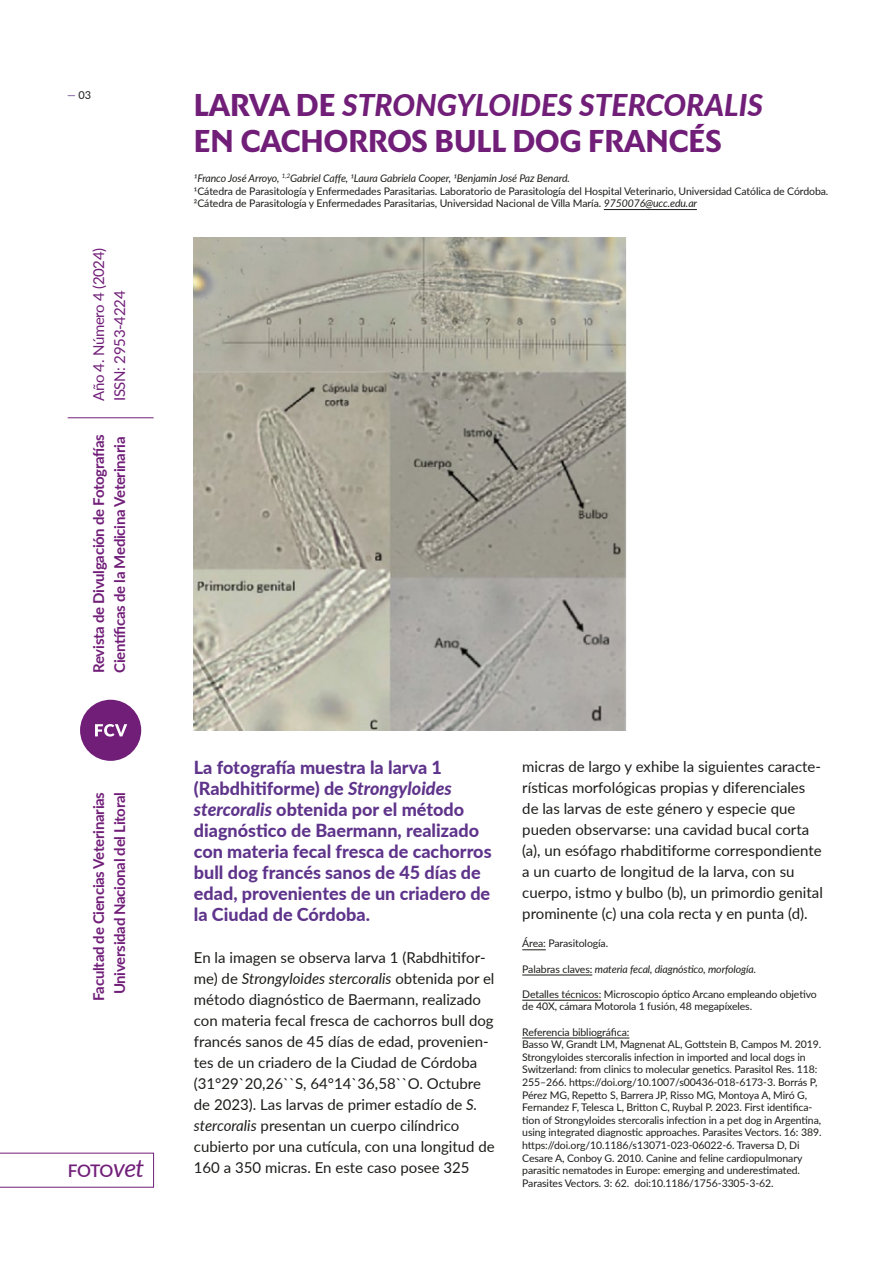
<style>
.page{position:relative;width:893px;height:1263px;background:#fff}
.page>*{position:absolute;margin:0;border:0;box-sizing:border-box;transform-origin:0 0}
.t1{font:italic 800 30px "Lato";color:#711e79}
.t2{font:900 30px "Lux Sans";color:#711e79}
.t3{font:800 18px/21px "Lato";color:#5f348b}
.t4{font:600 17.4px "Lato";color:#711e79}
.t5{font:15px/21px "Lato";color:#1d1d1b}
.t6{font:700 15px/21px "Lato";letter-spacing:-.02em;color:#711e79}
.t7{font:15px/21px "Lato";letter-spacing:-.02em;color:#711e79}
.t8{font:10.95px "Lato";color:#1d1d1b}
.t9{font:10.5px/12.6px "Lato";letter-spacing:-.01em;color:#1d1d1b}
.t10{font:italic 10.5px "Lato";letter-spacing:-.01em;color:#1d1d1b}
.s1{color:#5f348b}
.s2{font-weight:400;font-style:italic;font-size:24.75px}
.s3{font-family:"Lux Sans";font-weight:900;font-style:normal}
.s4{font-style:italic}
.s5{font-style:normal}
</style>
<div class="page">
<svg style="left:522px;top:949px;width:24px;height:1px"></svg>
<hr style="left:522px;top:975px;width:70px;height:1px;background:#1d1d1b">
<hr style="left:522px;top:1000px;width:79px;height:1px;background:#1d1d1b">
<hr style="left:522px;top:1038px;width:107px;height:1px;background:#1d1d1b">
<hr style="left:604px;top:209px;width:93px;height:1px;background:#1d1d1b">
<svg style="left:0;top:1153px;width:154px;height:34px"></svg>
<div style="left:80px;top:700px;width:61px;height:61px;background:#711e79;border-radius:50%"></div>
<svg style="left:95px;top:724px;width:32px;height:12px"></svg>
<hr style="left:68px;top:417px;width:86px;height:1px;background:#711e79">
<img style="left:194px;top:237px;width:433px;height:493px">
<p class="t8" style="left:67px;top:88px;width:26px"><span class="s1">—</span> 03</p>
<h3 class="t7" style="left:88px;top:401px;width:155px;rotate:-90deg">Año 4. Número 4 (2024)<br>ISSN: 2953-4224</h3>
<h3 class="t6" style="left:87px;top:673px;width:240px;rotate:-90deg">Revista de Divulgación de Fotografías<br>Científicas de la Medicina Veterinaria</h3>
<h3 class="t6" style="left:87px;top:1001px;width:210px;text-align:center;rotate:-90deg">Facultad de Ciencias Veterinarias<br>Universidad Nacional del Litoral</h3>
<h3 class="t4" style="left:68px;top:1158px;width:78px">FOTO<span class="s2">vet</span></h3>
<h1 class="t1" style="left:194px;top:83px;width:570px"><span class="s3">LARVA DE</span> STRONGYLOIDES STERCORALIS</h1>
<h1 class="t2" style="left:194px;top:124px;width:529px">EN CACHORROS BULL DOG FRANCÉS</h1>
<p class="t9" style="left:194px;top:171px;width:636px"><span class="s4">1Franco José Arroyo,</span> <sup>1,2</sup><span class="s4">Gabriel Caffe, 1Laura Gabriela Cooper, 1Benjamin José Paz Benard.<br></span>1Cátedra de Parasitología y Enfermedades Parasitarias. Laboratorio de Parasitología del Hospital Veterinario, Universidad Católica de Córdoba.<br>2Cátedra de Parasitología y Enfermedades Parasitarias, Universidad Nacional de Villa María. <span class="s4">9750076@ucc.edu.ar</span></p>
<p class="t3" style="left:194px;top:756px;width:299px">La fotografía muestra la larva 1 (Rabdhitiforme) de <span class="s4">Strongyloides stercoralis</span> obtenida por el método diagnóstico de Baermann, realizado con materia fecal fresca de cachorros bull dog francés sanos de 45 días de edad, provenientes de un criadero de la Ciudad de Córdoba.</p>
<p class="t5" style="left:194px;top:947px;width:302px">En la imagen se observa larva 1 (Rabdhitifor&shy;me) de <span class="s4">Strongyloides stercoralis</span> obtenida por el método diagnóstico de Baermann, realizado con materia fecal fresca de cachorros bull dog francés sanos de 45 días de edad, provenien&shy;tes de un criadero de la Ciudad de Córdoba (31°29`20,26``S, 64°14`36,58``O. Octubre de 2023). Las larvas de primer estadío de <span class="s4">S. stercoralis</span> presentan un cuerpo cilíndrico cubierto por una cutícula, con una longitud de 160 a 350 micras. En este caso posee 325</p>
<p class="t5" style="left:522px;top:755px;width:302px">micras de largo y exhibe la siguientes caracte&shy;rísticas morfológicas propias y diferenciales de las larvas de este género y especie que pueden observarse: una cavidad bucal corta (a), un esófago rhabditiforme correspondiente a un cuarto de longitud de la larva, con su cuerpo, istmo y bulbo (b), un primordio genital prominente (c) una cola recta y en punta (d).</p>
<p class="t9" style="left:522px;top:937px;width:87px">Área: Parasitología.</p>
<p class="t10" style="left:522px;top:961px;width:235px"><span class="s5">Palabras claves:</span> materia fecal, diagnóstico, morfología.</p>
<p class="t9" style="left:522px;top:987px;width:296px">Detalles técnicos: Microscopio óptico Arcano empleando objetivo de 40X, cámara Motorola 1 fusión, 48 megapíxeles.</p>
<p class="t9" style="left:522px;top:1025px;width:301px">Referencia bibliográfica:<br>Basso W, Grandt LM, Magnenat AL, Gottstein B, Campos M. 2019.<br>Strongyloides stercoralis infection in imported and local dogs in Switzerland: from clinics to molecular genetics. Parasitol Res. 118:<br>255–266. https://doi.org/10.1007/s00436-018-6173-3. Borrás P, Pérez MG, Repetto S, Barrera JP, Risso MG, Montoya A, Miró G, Fernandez F, Telesca L, Britton C, Ruybal P. 2023. First identifica&shy;tion of Strongyloides stercoralis infection in a pet dog in Argentina, using integrated diagnostic approaches. Parasites Vectors. 16: 389. https://doi.org/10.1186/s13071-023-06022-6. Traversa D, Di Cesare A, Conboy G. 2010. Canine and feline cardiopulmonary parasitic nematodes in Europe: emerging and underestimated.<br>Parasites Vectors. 3: 62. doi:10.1186/1756-3305-3-62.</p>
</div>
